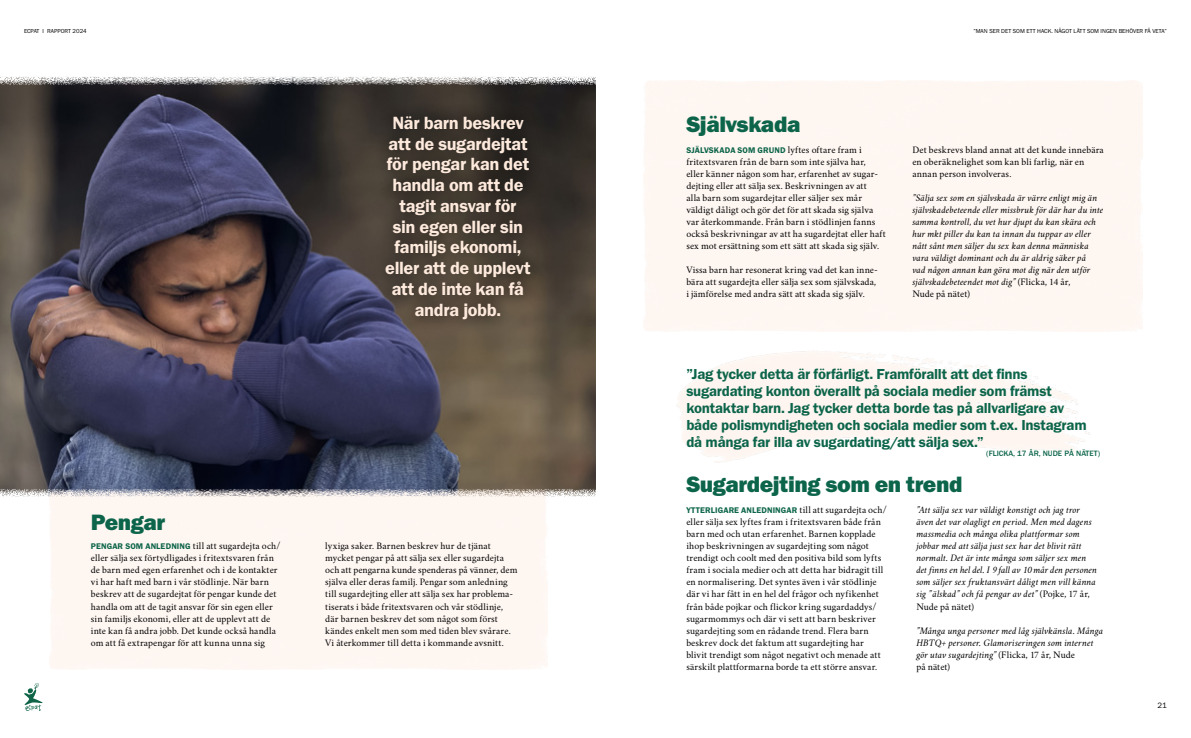
<style>
.page{position:relative;width:1191px;height:738px;background:#fff}
.page>*{position:absolute;margin:0;border:0;box-sizing:border-box;transform-origin:0 0}
.t1{font:23px "Franklin Gothic URW Hea";letter-spacing:-.02em;color:#0c654a}
.t2{font:18.3px/20.7px "Franklin Gothic URW Dem";letter-spacing:-.02em;color:#feeadd;text-align:center}
.t3{font:15px/17px "Franklin Gothic URW Dem";letter-spacing:-.02em;color:#0c654a}
.t4{font:10px/12px "Crimson";letter-spacing:.01em;color:#000}
.t5{font:italic 10px/12px "Crimson";letter-spacing:.005em;color:#000}
.t6{font:8.5px "Franklin Gothic URW Dem";letter-spacing:.015em;color:#0c654a}
.t7{font:500 8px "ITC Franklin Gothic Std";color:#0c654a}
.t8{font:8px "Franklin Gothic URW Boo";color:#000}
.t9{font:6px "Franklin Gothic URW Boo";color:#000}
.s1{font-family:"Franklin Gothic URW Dem";font-size:8.5px;color:#0c654a}
.s2{font-family:"Crimson";font-size:10px;color:#000}
.s3{font-style:normal}
</style>
<div class="page">
<img style="left:0;top:76px;width:595px;height:420px">
<div style="left:371px;top:102px;width:173px;height:231px;background:#000;opacity:.75"></div>
<svg style="left:24px;top:683px;width:19px;height:28px"></svg>
<p class="t9" style="left:24px;top:27px;width:64px">ECPAT I RAPPORT 2024</p>
<p class="t9" style="left:973px;top:27px;width:195px">”MAN SER DET SOM ETT HACK. NÅGOT LÄTT SOM INGEN BEHÖVER FÅ VETA”</p>
<h2 class="t2" style="left:385px;top:112px;width:147px">När barn beskrev att de sugardejtat för pengar kan det handla om att de tagit ansvar för<br>sin egen eller sin familjs ekonomi, eller att de upplevt att de inte kan få andra jobb.</h2>
<h1 class="t1" style="left:91px;top:506px;width:76px">Pengar</h1>
<p class="t4" style="left:91px;top:538px;width:191px"><span class="s1">PENGAR SOM ANLEDNING</span> till att sugardejta och/ eller sälja sex förtydligades i fritextsvaren från de barn med egen erfarenhet och i de kontakter vi har haft med barn i vår stödlinje. När barn beskrev att de sugardejtat för pengar kunde det handla om att de tagit ansvar för sin egen eller sin familjs ekonomi, eller att de upplevt att de inte kan få andra jobb. Det kunde också handla om att få extrapengar för att kunna unna sig</p>
<p class="t4" style="left:325px;top:538px;width:194px">lyxiga saker. Barnen beskrev hur de tjänat mycket pengar på att sälja sex eller sugardejta och att pengarna kunde spenderas på vänner, dem själva eller deras familj. Pengar som anledning till sugardejting eller att sälja sex har problema&shy;tiserats i både fritextsvaren och vår stödlinje, där barnen beskrev det som något som först kändes enkelt men som med tiden blev svårare.<br>Vi återkommer till detta i kommande avsnitt.</p>
<h1 class="t1" style="left:686px;top:109px;width:116px">Självskada</h1>
<p class="t6" style="left:686px;top:145px;width:177px">SJÄLVSKADA SOM GRUND <span class="s2">lyftes oftare fram i</span></p>
<p class="t4" style="left:686px;top:154px;width:201px">fritextsvaren från de barn som inte själva har,<br>eller känner någon som har, erfarenhet av sugar&shy;dejting eller att sälja sex. Beskrivningen av att<br>alla barn som sugardejtar eller säljer sex mår väldigt dåligt och gör det för att skada sig själva var återkommande. Från barn i stödlinjen fanns också beskrivningar av att ha sugardejtat eller haft sex mot ersättning som ett sätt att skada sig själv.</p>
<p class="t4" style="left:686px;top:262px;width:193px">Vissa barn har resonerat kring vad det kan inne&shy;bära att sugardejta eller sälja sex som självskada, i jämförelse med andra sätt att skada sig själv.</p>
<p class="t4" style="left:912px;top:142px;width:193px">Det beskrevs bland annat att det kunde innebära en oberäknelighet som kan bli farlig, när en annan person involveras.</p>
<p class="t5" style="left:912px;top:191px;width:192px">”Sälja sex som en självskada är värre enligt mig än självskadebeteende eller missbruk för där har du inte samma kontroll, du vet hur djupt du kan skära och hur mkt piller du kan ta innan du tuppar av eller nått sånt men säljer du sex kan denna människa vara väldigt dominant och du är aldrig säker på<br>vad någon annan kan göra mot dig när den utför självskadebeteendet mot dig” <span class="s3">(Flicka, 14 år,<br>Nude på nätet)</span></p>
<p class="t3" style="left:686px;top:364px;width:402px">”Jag tycker detta är förfärligt. Framförallt att det finns sugardating konton överallt på sociala medier som främst kontaktar barn. Jag tycker detta borde tas på allvarligare av både polismyndigheten och sociala medier som t.ex. Instagram då många far illa av sugardating/att sälja sex.”</p>
<p class="t7" style="left:986px;top:448px;width:115px">(FLICKA, 17 ÅR, NUDE PÅ NÄTET)</p>
<h1 class="t1" style="left:686px;top:469px;width:278px">Sugardejting som en trend</h1>
<p class="t5" style="left:916px;top:503px;width:182px">”Att sälja sex var väldigt konstigt och jag tror även det var olagligt en period. Men med dagens massmedia och många olika plattformar som jobbar med att sälja just sex har det blivit rätt normalt. Det är inte många som säljer sex men det finns en hel del. I 9 fall av 10 mår den personen som säljer sex fruktansvärt dåligt men vill känna sig ”älskad” och få pengar av det” <span class="s3">(Pojke, 17 år, Nude på nätet)</span></p>
<p class="t5" style="left:916px;top:623px;width:188px">”Många unga personer med låg självkänsla. Många HBTQ+ personer. Glamoriseringen som internet gör utav sugardejting” <span class="s3">(Flicka, 17 år, Nude<br>på nätet)</span></p>
<p class="t6" style="left:686px;top:505px;width:202px">YTTERLIGARE ANLEDNINGAR <span class="s2">till att sugardejta och/</span></p>
<p class="t4" style="left:686px;top:514px;width:198px">eller sälja sex lyftes fram i fritextsvaren både från barn med och utan erfarenhet. Barnen kopplade ihop beskrivningen av sugardejting som något trendigt och coolt med den positiva bild som lyfts fram i sociala medier och att detta har bidragit till en normalisering. Det syntes även i vår stödlinje där vi har fått in en hel del frågor och nyfikenhet från både pojkar och flickor kring sugardaddys/ sugarmommys och där vi sett att barn beskriver sugardejting som en rådande trend. Flera barn beskrev dock det faktum att sugardejting har blivit trendigt som något negativt och menade att särskilt plattformarna borde ta ett större ansvar.</p>
<p class="t8" style="left:1157px;top:699px;width:11px">21</p>
</div>
